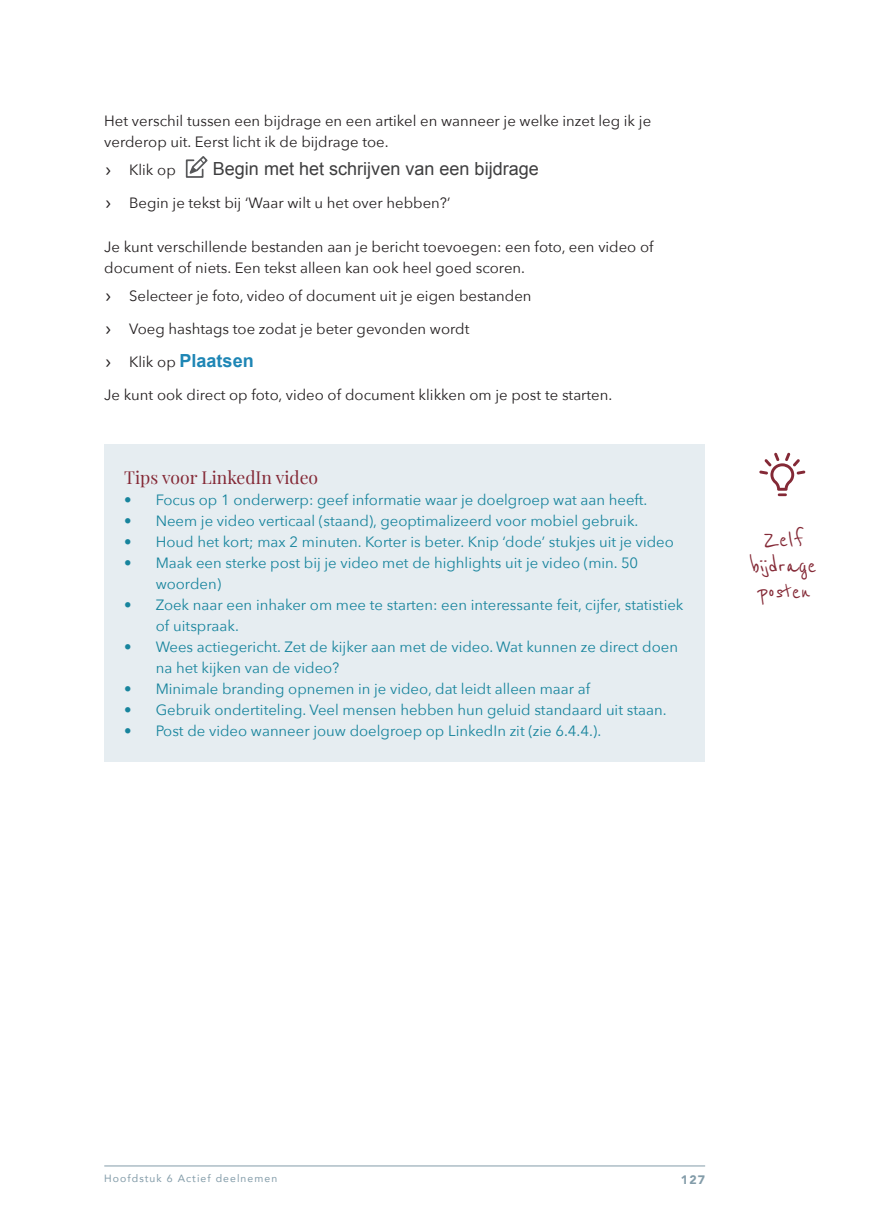
<style>
.page{position:relative;width:874px;height:1221px;background:#fff}
.page>*{position:absolute;margin:0;border:0;box-sizing:border-box;transform-origin:0 0}
.t1{font:26.25px/26.2px "Reenie Beanie";color:#842936;text-align:center}
.t2{font:18.03px "Arial";color:#3e3e3f}
.t3{font:700 18.03px "Arial";color:#1e86b5}
.t4{font:17.5px "Playfair Display";color:#842936}
.t5{font:14.88px/21px "Avenir Next";color:#17849d}
.t6{font:14.88px/21px "Avenir Next";color:#231f20}
.t7{font:900 12.25px "Avenir";color:#839ca9}
.t8{font:10.5px "Avenir";letter-spacing:.1em;color:#839ca9}
.s1{font-family:"Barlow";font-size:21px}
.s2{font-family:"Barlow";font-weight:400;font-size:21px;color:#231f20}
.s3{font-family:"Avenir Next";font-weight:400;font-size:14.88px;color:#231f20}
</style>
<div class="page">
<div style="left:104px;top:445px;width:600px;height:63px;background:#e6edf1"></div>
<div style="left:104px;top:491px;width:600px;height:60px;background:#e6edf1"></div>
<div style="left:104px;top:533px;width:600px;height:81px;background:#e6edf1"></div>
<div style="left:104px;top:575px;width:600px;height:81px;background:#e6edf1"></div>
<div style="left:104px;top:617px;width:600px;height:81px;background:#e6edf1"></div>
<div style="left:104px;top:680px;width:600px;height:60px;background:#e6edf1"></div>
<div style="left:104px;top:701px;width:600px;height:60px;background:#e6edf1"></div>
<svg style="left:185px;top:156px;width:23px;height:22px"></svg>
<svg style="left:759px;top:452px;width:46px;height:44px"></svg>
<hr style="left:104px;top:1165px;width:600px;height:1px;background:#839ca9">
<p class="t6" style="left:104px;top:110px;width:548px">Het verschil tussen een bijdrage en een artikel en wanneer je welke inzet leg ik je verderop uit. Eerst licht ik de bijdrage toe.</p>
<p class="t6" style="left:104px;top:159px;width:73px"><span class="s1">›</span> Klik op</p>
<p class="t2" style="left:213px;top:157px;width:327px">Begin met het schrijven van een bijdrage</p>
<p class="t6" style="left:104px;top:192px;width:347px"><span class="s1">›</span> Begin je tekst bij ‘Waar wilt u het over hebben?’</p>
<p class="t6" style="left:104px;top:236px;width:550px">Je kunt verschillende bestanden aan je bericht toevoegen: een foto, een video of document of niets. Een tekst alleen kan ook heel goed scoren.</p>
<p class="t6" style="left:104px;top:285px;width:428px"><span class="s1">›</span> Selecteer je foto, video of document uit je eigen bestanden</p>
<p class="t6" style="left:104px;top:318px;width:366px"><span class="s1">›</span> Voeg hashtags toe zodat je beter gevonden wordt</p>
<p class="t3" style="left:104px;top:349px;width:151px"><span class="s2">›</span> <span class="s3">Klik op</span> Plaatsen</p>
<p class="t6" style="left:104px;top:383px;width:509px">Je kunt ook direct op foto, video of document klikken om je post te starten.</p>
<p class="t4" style="left:124px;top:463px;width:195px">Tips voor LinkedIn video</p>
<p class="t5" style="left:124px;top:488px;width:524px">• Focus op 1 onderwerp: geef informatie waar je doelgroep wat aan heeft.</p>
<p class="t5" style="left:124px;top:509px;width:515px">• Neem je video verticaal (staand), geoptimalizeerd voor mobiel gebruik.</p>
<p class="t5" style="left:124px;top:530px;width:551px">• Houd het kort; max 2 minuten. Korter is beter. Knip ‘dode’ stukjes uit je video</p>
<p class="t5" style="left:156px;top:551px;width:484px;text-indent:-32px">• Maak een sterke post bij je video met de highlights uit je video (min. 50 woorden)</p>
<p class="t5" style="left:156px;top:593px;width:529px;text-indent:-32px">• Zoek naar een inhaker om mee te starten: een interessante feit, cijfer, statistiek of uitspraak.</p>
<p class="t5" style="left:156px;top:635px;width:523px;text-indent:-32px">• Wees actiegericht. Zet de kijker aan met de video. Wat kunnen ze direct doen na het kijken van de video?</p>
<p class="t5" style="left:124px;top:677px;width:467px">• Minimale branding opnemen in je video, dat leidt alleen maar af</p>
<p class="t5" style="left:124px;top:698px;width:543px">• Gebruik ondertiteling. Veel mensen hebben hun geluid standaard uit staan.</p>
<p class="t5" style="left:124px;top:719px;width:478px">• Post de video wanneer jouw doelgroep op LinkedIn zit (zie 6.4.4.).</p>
<h1 class="t1" style="left:751px;top:526px;width:67px">Zelf bijdrage posten</h1>
<p class="t8" style="left:104px;top:1169px;width:174px">Hoofdstuk 6 Actief deelnemen</p>
<p class="t7" style="left:680px;top:1168px;width:26px">127</p>
</div>
